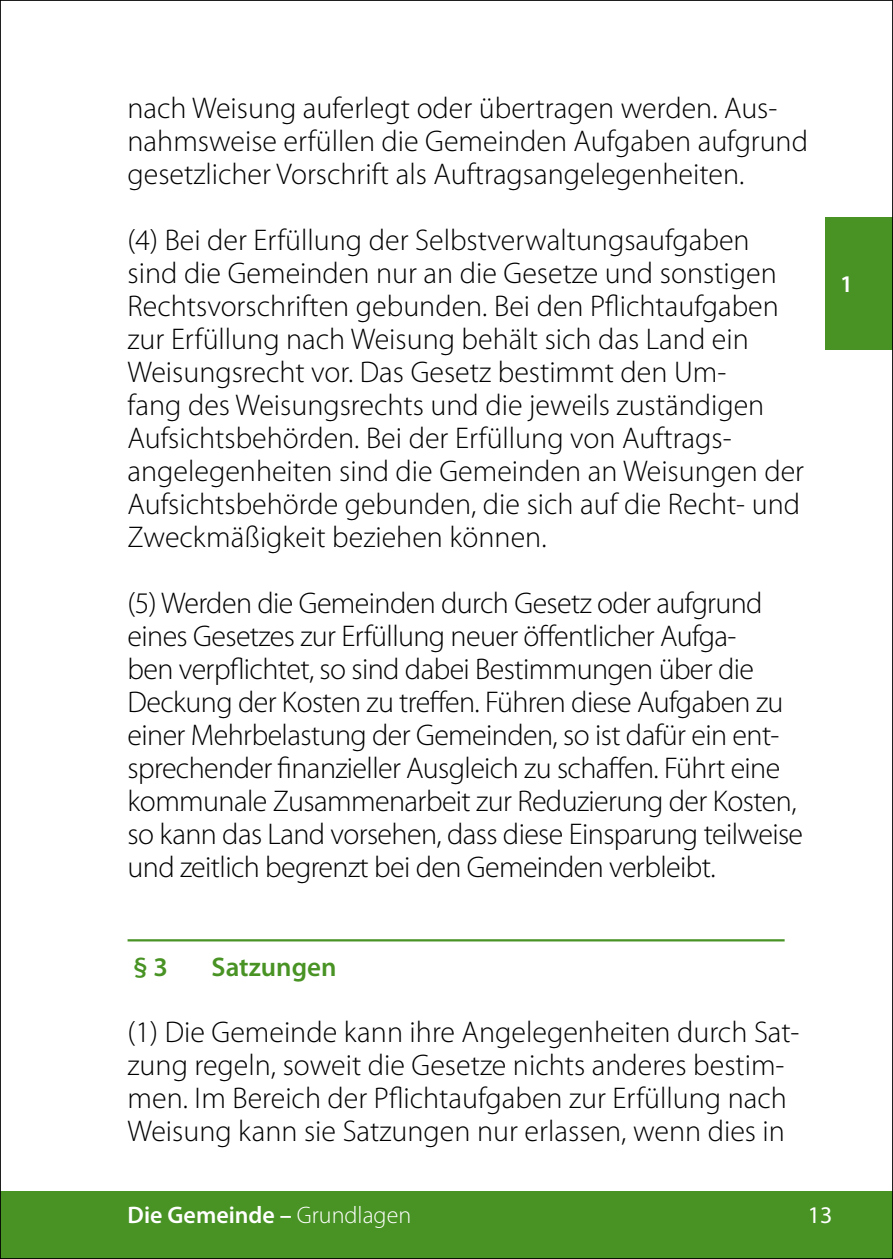
<style>
.page{position:relative;width:893px;height:1259px;background:#fff}
.page>*{position:absolute;margin:0;border:0;box-sizing:border-box;transform-origin:0 0}
.t1{font:300 30px/33px "Myriad Pro";color:#000}
.t2{font:300 30px/33px "Myriad Pro";letter-spacing:-.02em;color:#000}
.t3{font:600 27px "Myriad Pro";color:#489324}
.t4{font:600 24px "Myriad Pro";color:#fff}
.t5{font:24px "Myriad Pro";color:#fff}
.s1{font-weight:300}
</style>
<div class="page">
<div style="left:0;top:1191px;width:893px;height:68px;background:#489324"></div>
<div style="left:825px;top:217px;width:68px;height:132px;background:#489324"></div>
<hr style="left:128px;top:939px;width:657px;height:2px;background:#489324">
<p class="t1" style="left:128px;top:91px;width:682px">nach Weisung auferlegt oder übertragen werden. Aus&shy;nahmsweise erfüllen die Gemeinden Aufgaben aufgrund gesetzlicher Vorschrift als Auftragsangelegenheiten.</p>
<p class="t1" style="left:128px;top:223px;width:678px">(4) Bei der Erfüllung der Selbstverwaltungsaufgaben sind die Gemeinden nur an die Gesetze und sonstigen Rechtsvorschriften gebunden. Bei den Pflichtaufgaben zur Erfüllung nach Weisung behält sich das Land ein Weisungsrecht vor. Das Gesetz bestimmt den Um-<br>fang des Weisungsrechts und die jeweils zuständigen Aufsichtsbehörden. Bei der Erfüllung von Auftrags&shy;angelegenheiten sind die Gemeinden an Weisungen der Aufsichtsbehörde gebunden, die sich auf die Recht- und Zweckmäßigkeit beziehen können.</p>
<p class="t2" style="left:128px;top:586px;width:677px">(5) Werden die Gemeinden durch Gesetz oder aufgrund eines Gesetzes zur Erfüllung neuer öffentlicher Aufga-<br>ben verpflichtet, so sind dabei Bestimmungen über die Deckung der Kosten zu treffen. Führen diese Aufgaben zu einer Mehrbelastung der Gemeinden, so ist dafür ein ent&shy;sprechender finanzieller Ausgleich zu schaffen. Führt eine kommunale Zusammenarbeit zur Reduzierung der Kosten, so kann das Land vorsehen, dass diese Einsparung teilweise und zeitlich begrenzt bei den Gemeinden verbleibt.</p>
<p class="t4" style="left:840px;top:269px;width:14px">1</p>
<p class="t3" style="left:133px;top:950px;width:36px">§ 3</p>
<p class="t3" style="left:212px;top:950px;width:127px">Satzungen</p>
<p class="t1" style="left:128px;top:1015px;width:673px">(1) Die Gemeinde kann ihre Angelegenheiten durch Sat&shy;zung regeln, soweit die Gesetze nichts anderes bestim&shy;men. Im Bereich der Pflichtaufgaben zur Erfüllung nach Weisung kann sie Satzungen nur erlassen, wenn dies in</p>
<p class="t4" style="left:128px;top:1200px;width:285px">Die Gemeinde – <span class="s1">Grundlagen</span></p>
<p class="t5" style="left:808px;top:1200px;width:26px">13</p>
</div>
